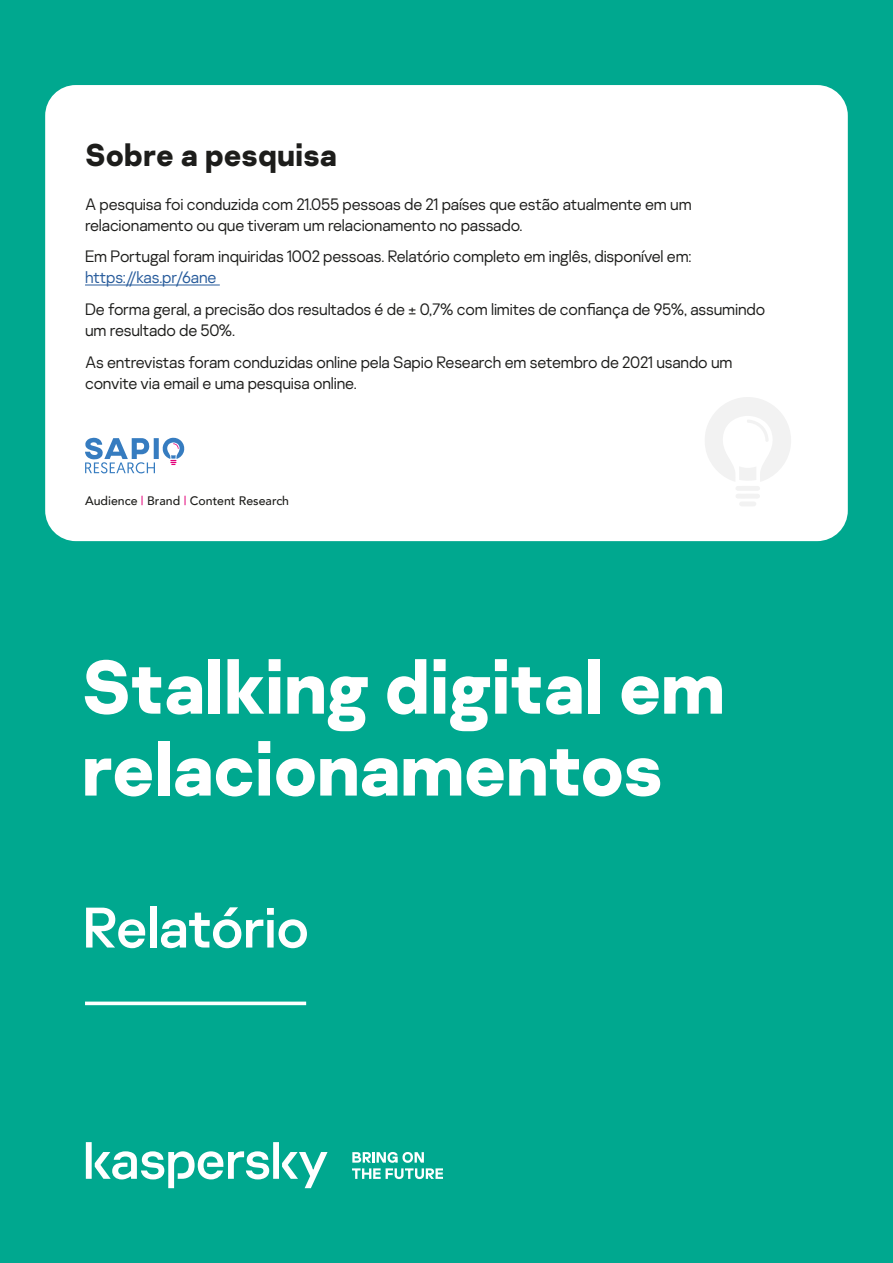
<style>
.page{position:relative;width:893px;height:1263px;background:#00a88f}
.page>*{position:absolute;margin:0;border:0;box-sizing:border-box;transform-origin:0 0}
.t1{font:700 75.75px/81.9px "Kaspersky Sans";letter-spacing:-.01em;color:#fff}
.t2{font:57px "Kaspersky Sans";letter-spacing:-.01em;color:#fff}
.t3{font:700 31.5px "Kaspersky Sans";color:#1d1d1b}
.t4{font:300 16.5px/21px "Kaspersky Sans";letter-spacing:-.01em;color:#1d1d1b}
.t5{font:300 16.5px "Kaspersky Sans";letter-spacing:-.01em;color:#275b9b}
.t6{font:500 12.3px "Avenir";color:#1d1d1b}
.s1{color:#e3067b}
</style>
<div class="page">
<div style="left:45px;top:85px;width:803px;height:456px;background:#fff;border-radius:31px"></div>
<svg style="left:86px;top:1142px;width:242px;height:46px"></svg>
<svg style="left:352px;top:1152px;width:91px;height:27px"></svg>
<svg style="left:705px;top:397px;width:86px;height:109px"></svg>
<svg style="left:85px;top:437px;width:100px;height:37px"></svg>
<hr style="left:85px;top:285px;width:135px;height:1px;background:#275b9b">
<svg style="left:85px;top:1001px;width:221px;height:4px"></svg>
<h3 class="t3" style="left:85px;top:135px;width:254px">Sobre a pesquisa</h3>
<p class="t4" style="left:85px;top:193px;width:608px">A pesquisa foi conduzida com 21.055 pessoas de 21 países que estão atualmente em um relacionamento ou que tiveram um relacionamento no passado.</p>
<p class="t4" style="left:85px;top:246px;width:608px">Em Portugal foram inquiridas 1002 pessoas. Relatório completo em inglês, disponível em:</p>
<p class="t5" style="left:85px;top:268px;width:133px">https://kas.pr/6ane</p>
<p class="t4" style="left:85px;top:299px;width:682px">De forma geral, a precisão dos resultados é de ± 0,7% com limites de confiança de 95%, assumindo um resultado de 50%.</p>
<p class="t4" style="left:85px;top:351px;width:649px">As entrevistas foram conduzidas online pela Sapio Research em setembro de 2021 usando um convite via email e uma pesquisa online.</p>
<p class="t6" style="left:85px;top:490px;width:206px">Audience <span class="s1">|</span> Brand <span class="s1">|</span> Content Research</p>
<h1 class="t1" style="left:82px;top:647px;width:645px">Stalking digital em relacionamentos</h1>
<h2 class="t2" style="left:83px;top:893px;width:228px">Relatório</h2>
</div>
